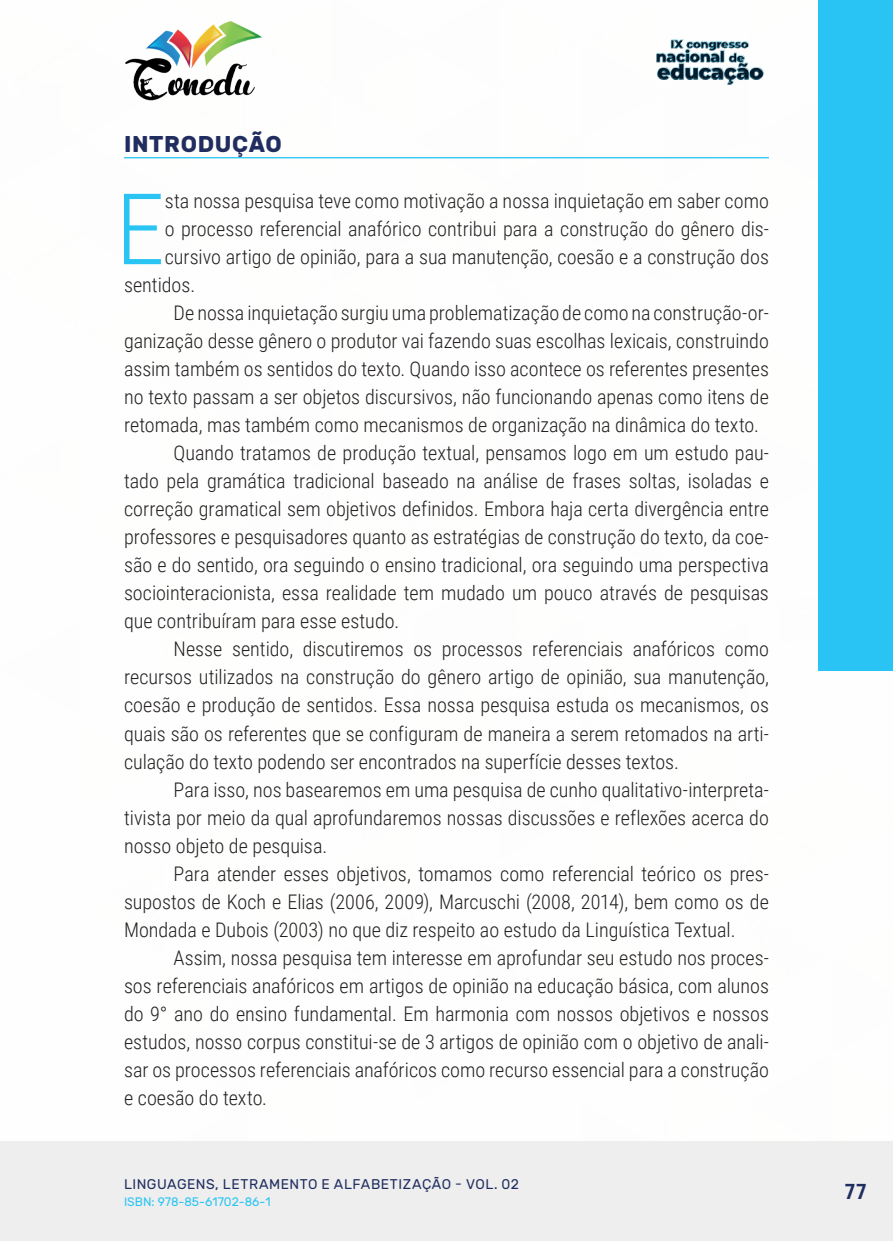
<style>
.page{position:relative;width:893px;height:1241px;background:#fff}
.page>*{position:absolute;margin:0;border:0;box-sizing:border-box;transform-origin:0 0}
._8_CAPITULAR{font:300 98.88px "Roboto Condensed";color:#29c4f3}
._7_INTRODUCAO{font:700 22.75px "Rubik";letter-spacing:.03em;color:#202d5e}
.t1{font:700 21px "Roboto Condensed";color:#202d5e}
._9_CORPO{font:300 20.12px/28px "Roboto Condensed";color:#231f20;text-align:justify}
._8_CAPITULAR-2{font:300 20.12px "Roboto Condensed";color:#231f20}
.t2{font:14px "Rubik";letter-spacing:.035em;color:#202d5e}
.t3{font:12.25px "Rubik";color:#29c4f3}
</style>
<div class="page">
<div style="left:0;top:1141px;width:893px;height:99px;background:#eeeeef"></div>
<div style="left:819px;top:0;width:74px;height:670px;background:#29c4f3"></div>
<img style="left:125px;top:20px;width:137px;height:81px">
<img style="left:656px;top:39px;width:108px;height:46px">
<hr style="left:124px;top:157px;width:645px;height:1px;background:#29c4f3">
<p class="_7_INTRODUCAO" style="left:124px;top:131px;width:159px">INTRODUÇÃO</p>
<p class="_8_CAPITULAR" style="left:116px;top:160px;width:51px">E</p>
<p class="_8_CAPITULAR-2" style="left:165px;top:187px;width:606px">sta nossa pesquisa teve como motivação a nossa inquietação em saber como</p>
<p class="_8_CAPITULAR-2" style="left:165px;top:215px;width:606px">o processo referencial anafórico contribui para a construção do gênero dis-</p>
<p class="_8_CAPITULAR-2" style="left:165px;top:243px;width:606px">cursivo artigo de opinião, para a sua manutenção, coesão e a construção dos</p>
<p class="_8_CAPITULAR-2" style="left:124px;top:271px;width:73px">sentidos.</p>
<p class="_9_CORPO" style="left:124px;top:298px;width:646px;text-indent:50px">De nossa inquietação surgiu uma problematização de como na construção-or&shy;ganização desse gênero o produtor vai fazendo suas escolhas lexicais, construindo assim também os sentidos do texto. Quando isso acontece os referentes presentes no texto passam a ser objetos discursivos, não funcionando apenas como itens de retomada, mas também como mecanismos de organização na dinâmica do texto.</p>
<p class="_9_CORPO" style="left:124px;top:438px;width:646px;text-indent:50px">Quando tratamos de produção textual, pensamos logo em um estudo pau&shy;tado pela gramática tradicional baseado na análise de frases soltas, isoladas e correção gramatical sem objetivos definidos. Embora haja certa divergência entre professores e pesquisadores quanto as estratégias de construção do texto, da coe&shy;são e do sentido, ora seguindo o ensino tradicional, ora seguindo uma perspectiva sociointeracionista, essa realidade tem mudado um pouco através de pesquisas que contribuíram para esse estudo.</p>
<p class="_9_CORPO" style="left:124px;top:634px;width:646px;text-indent:50px">Nesse sentido, discutiremos os processos referenciais anafóricos como recursos utilizados na construção do gênero artigo de opinião, sua manutenção, coesão e produção de sentidos. Essa nossa pesquisa estuda os mecanismos, os quais são os referentes que se configuram de maneira a serem retomados na arti&shy;culação do texto podendo ser encontrados na superfície desses textos.</p>
<p class="_9_CORPO" style="left:124px;top:774px;width:646px;text-indent:50px">Para isso, nos basearemos em uma pesquisa de cunho qualitativo-interpreta&shy;tivista por meio da qual aprofundaremos nossas discussões e reflexões acerca do nosso objeto de pesquisa.</p>
<p class="_9_CORPO" style="left:124px;top:858px;width:646px;text-indent:50px">Para atender esses objetivos, tomamos como referencial teórico os pres&shy;supostos de Koch e Elias (2006, 2009), Marcuschi (2008, 2014), bem como os de Mondada e Dubois (2003) no que diz respeito ao estudo da Linguística Textual.</p>
<p class="_9_CORPO" style="left:124px;top:942px;width:646px;text-indent:50px">Assim, nossa pesquisa tem interesse em aprofundar seu estudo nos proces&shy;sos referenciais anafóricos em artigos de opinião na educação básica, com alunos do 9° ano do ensino fundamental. Em harmonia com nossos objetivos e nossos estudos, nosso corpus constitui-se de 3 artigos de opinião com o objetivo de anali&shy;sar os processos referenciais anafóricos como recurso essencial para a construção e coesão do texto.</p>
<p class="t2" style="left:124px;top:1175px;width:397px">LINGUAGENS, LETRAMENTO E ALFABETIZAÇÃO - VOL. 02</p>
<p class="t3" style="left:124px;top:1194px;width:148px">ISBN: 978-85-61702-86-1</p>
<p class="t1" style="left:845px;top:1176px;width:23px">77</p>
</div>
